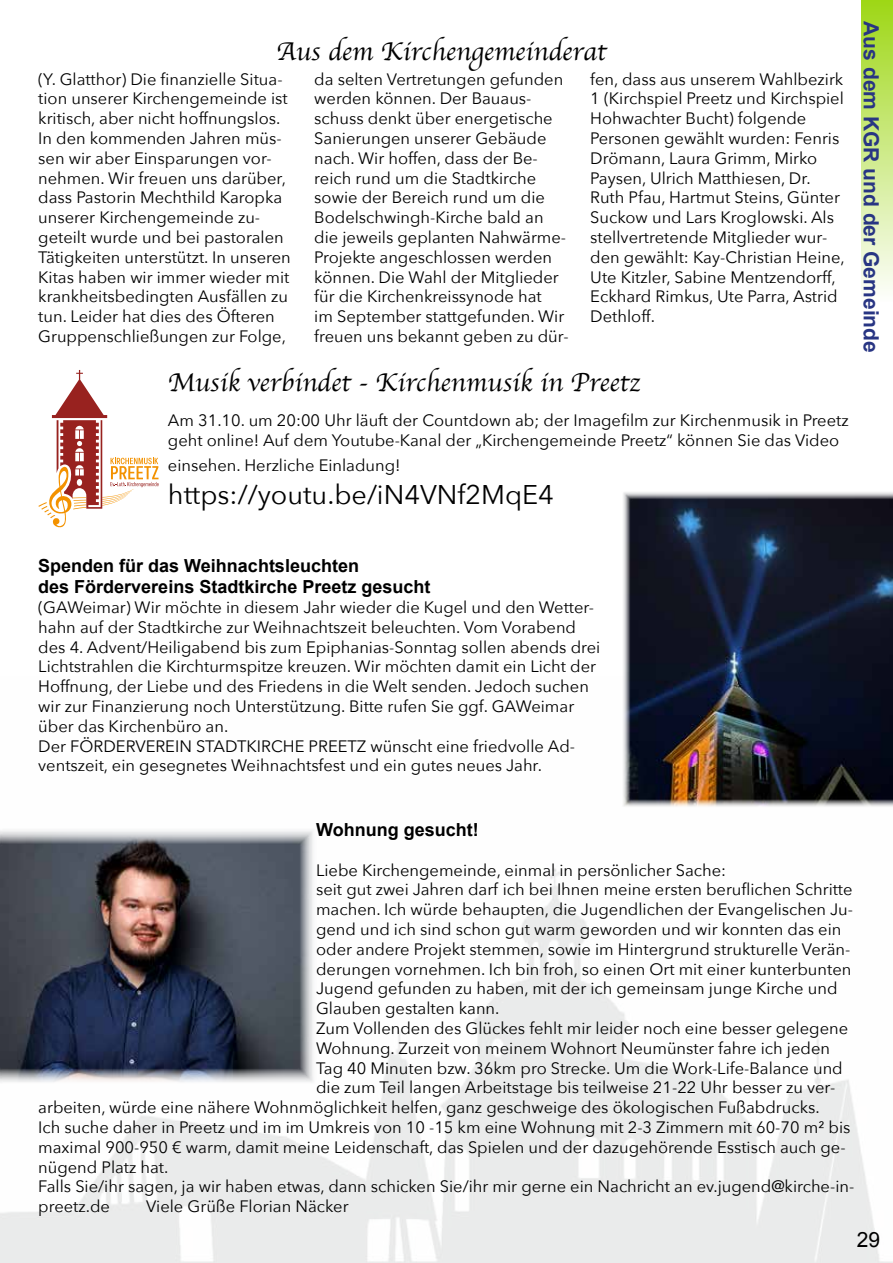
<style>
.page{position:relative;width:893px;height:1263px;background:#fff}
.page>*{position:absolute;margin:0;border:0;box-sizing:border-box;transform-origin:0 0}
.t1{font:27px "Apple Chancery";color:#000}
.t2{font:27px "Avenir Next";color:#000}
.t3{font:700 21px "Arial";color:#283583}
.t4{font:21px "Arial";color:#000}
.t5{font:700 18px/21.6px "Arial";color:#000}
.t6{font:16.5px/19.8px "Avenir Next";color:#000}
</style>
<div class="page">
<div style="left:861px;top:0;width:32px;height:302px;background:linear-gradient(to bottom,#9ed715,#fdfefb)"></div>
<img style="left:0;top:828px;width:316px;height:256px">
<svg style="left:38px;top:370px;width:121px;height:158px"></svg>
<img style="left:622px;top:492px;width:271px;height:315px">
<h1 class="t1" style="left:276px;top:29px;width:332px">Aus dem Kirchengemeinderat</h1>
<p class="t6" style="left:38px;top:68px;width:254px">(Y. Glatthor) Die finanzielle Situa&shy;tion unserer Kirchengemeinde ist kritisch, aber nicht hoffnungslos.<br>In den kommenden Jahren müs&shy;sen wir aber Einsparungen vor&shy;nehmen. Wir freuen uns darüber, dass Pastorin Mechthild Karopka unserer Kirchengemeinde zu&shy;geteilt wurde und bei pastoralen Tätigkeiten unterstützt. In unseren Kitas haben wir immer wieder mit krankheitsbedingten Ausfällen zu tun. Leider hat dies des Öfteren Gruppenschließungen zur Folge,</p>
<p class="t6" style="left:314px;top:68px;width:256px">da selten Vertretungen gefunden werden können. Der Bauaus&shy;schuss denkt über energetische<br>Sanierungen unserer Gebäude nach. Wir hoffen, dass der Be&shy;reich rund um die Stadtkirche sowie der Bereich rund um die<br>Bodelschwingh-Kirche bald an die jeweils geplanten Nahwärme-<br>Projekte angeschlossen werden können. Die Wahl der Mitglieder für die Kirchenkreissynode hat<br>im September stattgefunden. Wir freuen uns bekannt geben zu dür-</p>
<p class="t6" style="left:590px;top:68px;width:256px">fen, dass aus unserem Wahlbezirk<br>1 (Kirchspiel Preetz und Kirchspiel<br>Hohwachter Bucht) folgende<br>Personen gewählt wurden: Fenris<br>Drömann, Laura Grimm, Mirko<br>Paysen, Ulrich Matthiesen, Dr.<br>Ruth Pfau, Hartmut Steins, Günter<br>Suckow und Lars Kroglowski. Als stellvertretende Mitglieder wur&shy;den gewählt: Kay-Christian Heine,<br>Ute Kitzler, Sabine Mentzendorff,<br>Eckhard Rimkus, Ute Parra, Astrid<br>Dethloff.</p>
<h1 class="t1" style="left:168px;top:361px;width:474px">Musik verbindet - Kirchenmusik in Preetz</h1>
<p class="t6" style="left:168px;top:410px;width:682px">Am 31.10. um 20:00 Uhr läuft der Countdown ab; der Imagefilm zur Kirchenmusik in Preetz geht online! Auf dem Youtube-Kanal der „Kirchengemeinde Preetz“ können Sie das Video</p>
<p class="t6" style="left:168px;top:455px;width:234px">einsehen. Herzliche Einladung!</p>
<h1 class="t2" style="left:168px;top:471px;width:387px">https://youtu.be/iN4VNf2MqE4</h1>
<p class="t3" style="left:885px;top:21px;width:333px;rotate:90deg">Aus dem KGR und der Gemeinde</p>
<p class="t5" style="left:38px;top:555px;width:394px">Spenden für das Weihnachtsleuchten<br>des Fördervereins Stadtkirche Preetz gesucht</p>
<p class="t6" style="left:38px;top:597px;width:564px">(GAWeimar) Wir möchte in diesem Jahr wieder die Kugel und den Wetter&shy;hahn auf der Stadtkirche zur Weihnachtszeit beleuchten. Vom Vorabend des 4. Advent/Heiligabend bis zum Epiphanias-Sonntag sollen abends drei Lichtstrahlen die Kirchturmspitze kreuzen. Wir möchten damit ein Licht der Hoffnung, der Liebe und des Friedens in die Welt senden. Jedoch suchen wir zur Finanzierung noch Unterstützung. Bitte rufen Sie ggf. GAWeimar über das Kirchenbüro an.<br>Der FÖRDERVEREIN STADTKIRCHE PREETZ wünscht eine friedvolle Ad&shy;ventszeit, ein gesegnetes Weihnachtsfest und ein gutes neues Jahr.</p>
<p class="t5" style="left:316px;top:819px;width:164px">Wohnung gesucht!</p>
<p class="t6" style="left:316px;top:859px;width:412px">Liebe Kirchengemeinde, einmal in persönlicher Sache:</p>
<p class="t6" style="left:316px;top:879px;width:538px">seit gut zwei Jahren darf ich bei Ihnen meine ersten beruflichen Schritte</p>
<p class="t6" style="left:316px;top:899px;width:538px">machen. Ich würde behaupten, die Jugendlichen der Evangelischen Ju-</p>
<p class="t6" style="left:316px;top:919px;width:527px">gend und ich sind schon gut warm geworden und wir konnten das ein</p>
<p class="t6" style="left:316px;top:938px;width:536px">oder andere Projekt stemmen, sowie im Hintergrund strukturelle Verän-</p>
<p class="t6" style="left:316px;top:958px;width:537px">derungen vornehmen. Ich bin froh, so einen Ort mit einer kunterbunten</p>
<p class="t6" style="left:316px;top:978px;width:523px">Jugend gefunden zu haben, mit der ich gemeinsam junge Kirche und</p>
<p class="t6" style="left:316px;top:998px;width:185px">Glauben gestalten kann.</p>
<p class="t6" style="left:316px;top:1018px;width:534px">Zum Vollenden des Glückes fehlt mir leider noch eine besser gelegene</p>
<p class="t6" style="left:316px;top:1037px;width:515px">Wohnung. Zurzeit von meinem Wohnort Neumünster fahre ich jeden</p>
<p class="t6" style="left:316px;top:1057px;width:528px">Tag 40 Minuten bzw. 36km pro Strecke. Um die Work-Life-Balance und</p>
<p class="t6" style="left:316px;top:1077px;width:521px">die zum Teil langen Arbeitstage bis teilweise 21-22 Uhr besser zu ver-</p>
<p class="t6" style="left:38px;top:1097px;width:783px">arbeiten, würde eine nähere Wohnmöglichkeit helfen, ganz geschweige des ökologischen Fußabdrucks.</p>
<p class="t6" style="left:38px;top:1117px;width:814px">Ich suche daher in Preetz und im im Umkreis von 10 -15 km eine Wohnung mit 2-3 Zimmern mit 60-70 m² bis</p>
<p class="t6" style="left:38px;top:1136px;width:809px">maximal 900-950 € warm, damit meine Leidenschaft, das Spielen und der dazugehörende Esstisch auch ge-</p>
<p class="t6" style="left:38px;top:1156px;width:132px">nügend Platz hat.</p>
<p class="t6" style="left:38px;top:1176px;width:818px">Falls Sie/ihr sagen, ja wir haben etwas, dann schicken Sie/ihr mir gerne ein Nachricht an ev.jugend@kirche-in-</p>
<p class="t6" style="left:38px;top:1196px;width:73px">preetz.de</p>
<p class="t6" style="left:146px;top:1196px;width:204px">Viele Grüße Florian Näcker</p>
<p class="t4" style="left:857px;top:1226px;width:25px">29</p>
</div>
